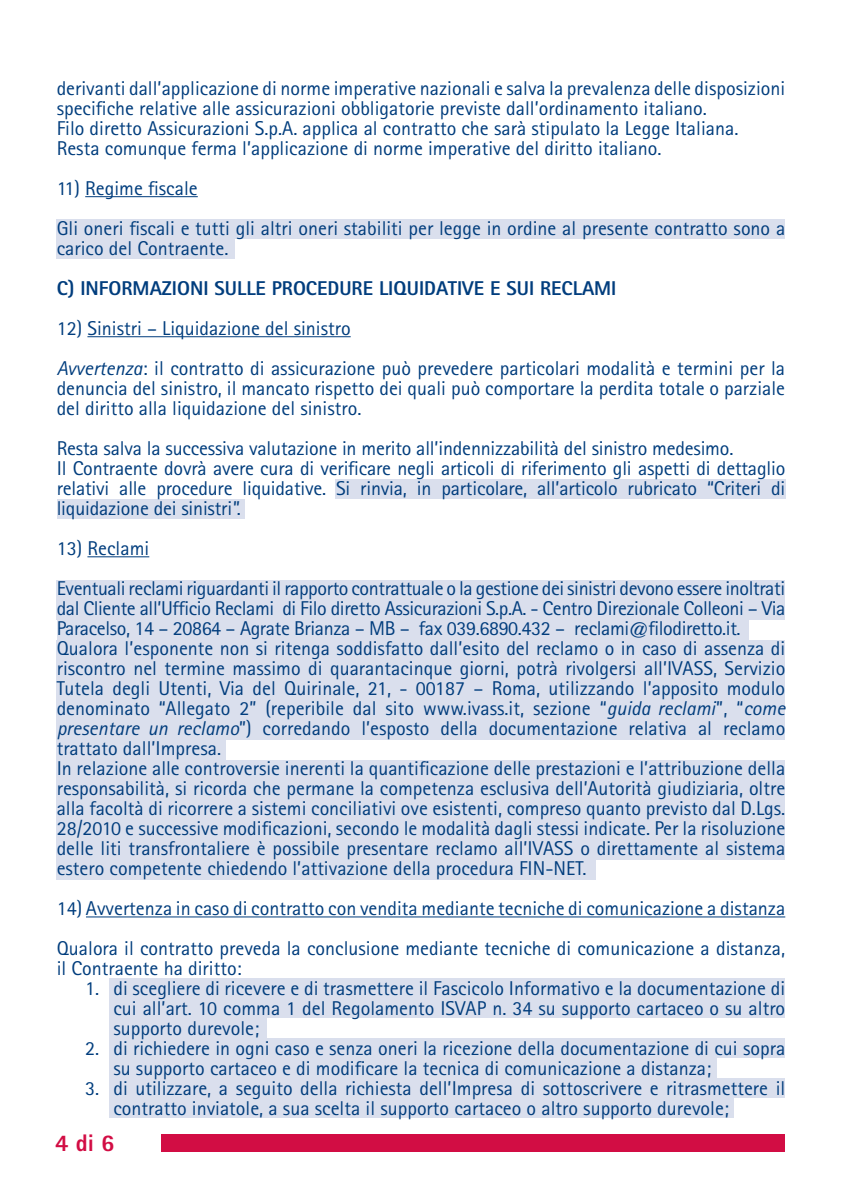
<style>
.page{position:relative;width:842px;height:1191px;background:#fff}
.page>*{position:absolute;margin:0;border:0;box-sizing:border-box;transform-origin:0 0}
.t1{font:800 24px "Rotis Sans Serif";color:#d20d44}
.t2{font:20px/20px "Rotis Sans Serif";color:#013d7d}
.t3{font:20px/40px "Rotis Sans Serif";letter-spacing:-.02em;color:#013d7d}
.t4{font:800 20px "Rotis Sans Serif";color:#013d7d}
.s1{font-style:italic}
</style>
<div class="page">
<div style="left:109px;top:978px;width:676px;height:19px;background:#dadfed"></div>
<div style="left:109px;top:998px;width:676px;height:19px;background:#dadfed"></div>
<div style="left:109px;top:1018px;width:157px;height:19px;background:#dadfed"></div>
<div style="left:109px;top:1038px;width:676px;height:19px;background:#dadfed"></div>
<div style="left:109px;top:1058px;width:608px;height:19px;background:#dadfed"></div>
<div style="left:109px;top:1078px;width:676px;height:19px;background:#dadfed"></div>
<div style="left:109px;top:1098px;width:625px;height:19px;background:#dadfed"></div>
<div style="left:162px;top:1134px;width:623px;height:17px;background:#d20d44"></div>
<div style="left:57px;top:580px;width:728px;height:20px;background:#dadfed"></div>
<div style="left:57px;top:220px;width:728px;height:19px;background:#dadfed"></div>
<div style="left:57px;top:600px;width:728px;height:20px;background:#dadfed"></div>
<div style="left:57px;top:240px;width:178px;height:19px;background:#dadfed"></div>
<div style="left:335px;top:480px;width:450px;height:19px;background:#dadfed"></div>
<div style="left:57px;top:500px;width:187px;height:19px;background:#dadfed"></div>
<div style="left:57px;top:620px;width:691px;height:20px;background:#dadfed"></div>
<div style="left:57px;top:640px;width:728px;height:20px;background:#dadfed"></div>
<div style="left:57px;top:660px;width:728px;height:20px;background:#dadfed"></div>
<div style="left:57px;top:680px;width:728px;height:20px;background:#dadfed"></div>
<div style="left:57px;top:700px;width:728px;height:20px;background:#dadfed"></div>
<div style="left:57px;top:720px;width:728px;height:20px;background:#dadfed"></div>
<div style="left:57px;top:740px;width:169px;height:20px;background:#dadfed"></div>
<div style="left:57px;top:760px;width:728px;height:20px;background:#dadfed"></div>
<div style="left:57px;top:780px;width:728px;height:20px;background:#dadfed"></div>
<div style="left:57px;top:800px;width:728px;height:20px;background:#dadfed"></div>
<div style="left:57px;top:820px;width:728px;height:20px;background:#dadfed"></div>
<div style="left:57px;top:840px;width:728px;height:20px;background:#dadfed"></div>
<div style="left:57px;top:860px;width:539px;height:20px;background:#dadfed"></div>
<hr style="left:85px;top:196px;width:113px;height:1px;background:#013d7d">
<hr style="left:87px;top:336px;width:264px;height:1px;background:#013d7d">
<hr style="left:87px;top:556px;width:62px;height:1px;background:#013d7d">
<hr style="left:86px;top:916px;width:699px;height:1px;background:#013d7d">
<p class="t2" style="left:57px;top:78px;width:730px">derivanti dall’applicazione di norme imperative nazionali e salva la prevalenza delle disposizioni specifiche relative alle assicurazioni obbligatorie previste dall’ordinamento italiano.<br>Filo diretto Assicurazioni S.p.A. applica al contratto che sarà stipulato la Legge Italiana.<br>Resta comunque ferma l’applicazione di norme imperative del diritto italiano.</p>
<p class="t2" style="left:57px;top:168px;width:730px;line-height:40px">11) Regime fiscale<br>Gli oneri fiscali e tutti gli altri oneri stabiliti per legge in ordine al presente contratto sono a</p>
<p class="t2" style="left:57px;top:238px;width:173px">carico del Contraente.</p>
<p class="t4" style="left:57px;top:275px;width:561px">C) INFORMAZIONI SULLE PROCEDURE LIQUIDATIVE E SUI RECLAMI</p>
<p class="t2" style="left:57px;top:308px;width:730px;line-height:40px">12) Sinistri – Liquidazione del sinistro<br><span class="s1">Avvertenza</span>: il contratto di assicurazione può prevedere particolari modalità e termini per la</p>
<p class="t2" style="left:57px;top:378px;width:730px">denuncia del sinistro, il mancato rispetto dei quali può comportare la perdita totale o parziale del diritto alla liquidazione del sinistro.</p>
<p class="t2" style="left:57px;top:438px;width:730px">Resta salva la successiva valutazione in merito all’indennizzabilità del sinistro medesimo.<br>Il Contraente dovrà avere cura di verificare negli articoli di riferimento gli aspetti di dettaglio relativi alle procedure liquidative. Si rinvia, in particolare, all’articolo rubricato “Criteri di liquidazione dei sinistri”.</p>
<p class="t3" style="left:57px;top:528px;width:730px">13) Reclami<br>Eventuali reclami riguardanti il rapporto contrattuale o la gestione dei sinistri devono essere inoltrati</p>
<p class="t2" style="left:57px;top:598px;width:730px">dal Cliente all’Ufficio Reclami di Filo diretto Assicurazioni S.p.A. - Centro Direzionale Colleoni – Via Paracelso, 14 – 20864 – Agrate Brianza – MB – fax 039.6890.432 – reclami@filodiretto.it.<br>Qualora l’esponente non si ritenga soddisfatto dall’esito del reclamo o in caso di assenza di riscontro nel termine massimo di quarantacinque giorni, potrà rivolgersi all’IVASS, Servizio Tutela degli Utenti, Via del Quirinale, 21, - 00187 – Roma, utilizzando l’apposito modulo denominato “Allegato 2” (reperibile dal sito www.ivass.it, sezione “<span class="s1">guida reclami</span>”, “<span class="s1">come presentare un reclamo</span>”) corredando l’esposto della documentazione relativa al reclamo trattato dall’Impresa.<br>In relazione alle controversie inerenti la quantificazione delle prestazioni e l’attribuzione della responsabilità, si ricorda che permane la competenza esclusiva dell’Autorità giudiziaria, oltre alla facoltà di ricorrere a sistemi conciliativi ove esistenti, compreso quanto previsto dal D.Lgs.<br>28/2010 e successive modificazioni, secondo le modalità dagli stessi indicate. Per la risoluzione delle liti transfrontaliere è possibile presentare reclamo all’IVASS o direttamente al sistema estero competente chiedendo l’attivazione della procedura FIN-NET.</p>
<p class="t2" style="left:57px;top:888px;width:730px;line-height:40px">14) Avvertenza in caso di contratto con vendita mediante tecniche di comunicazione a distanza<br>Qualora il contratto preveda la conclusione mediante tecniche di comunicazione a distanza,</p>
<p class="t2" style="left:57px;top:958px;width:187px">il Contraente ha diritto:</p>
<p class="t2" style="left:113px;top:978px;width:673px;text-align:justify;text-indent:-28px">1. di scegliere di ricevere e di trasmettere il Fascicolo Informativo e la documentazione di cui all’art. 10 comma 1 del Regolamento ISVAP n. 34 su supporto cartaceo o su altro supporto durevole;</p>
<p class="t2" style="left:113px;top:1038px;width:673px;text-indent:-28px">2. di richiedere in ogni caso e senza oneri la ricezione della documentazione di cui sopra su supporto cartaceo e di modificare la tecnica di comunicazione a distanza;</p>
<p class="t2" style="left:113px;top:1078px;width:673px;text-indent:-28px">3. di utilizzare, a seguito della richiesta dell’Impresa di sottoscrivere e ritrasmettere il contratto inviatole, a sua scelta il supporto cartaceo o altro supporto durevole;</p>
<p class="t1" style="left:55px;top:1128px;width:61px">4 di 6</p>
</div>
